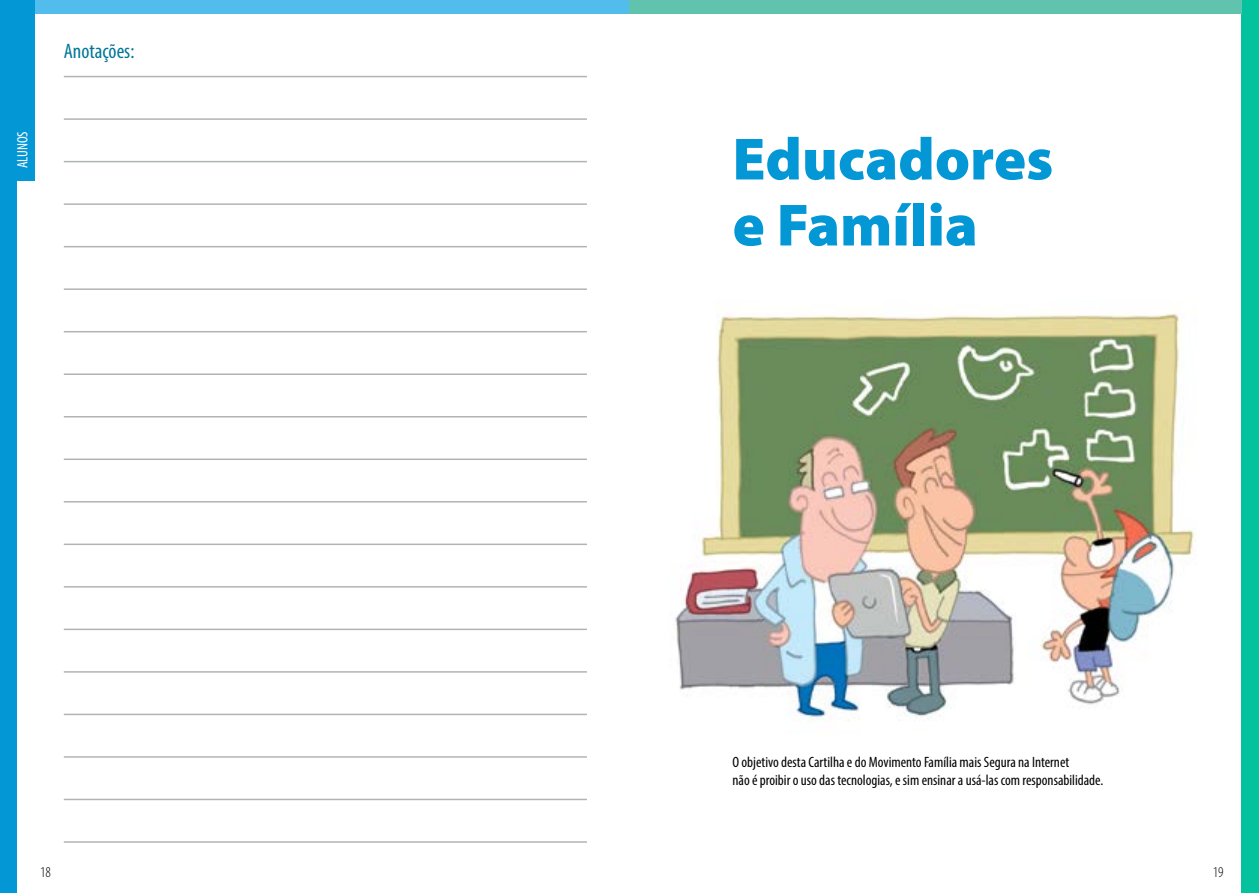
<style>
.page{position:relative;width:1259px;height:893px;background:#fff}
.page>*{position:absolute;margin:0;border:0;box-sizing:border-box;transform-origin:0 0}
.t1{font:900 60px/66px "Myriad Pro";color:#0397d6}
.t2{font:condensed 21px "Myriad Pro";color:#007697}
.t3{font:condensed 15px/18px "Myriad Pro";color:#000}
.t4{font:condensed 15px "Myriad Pro";color:#fff}
.t5{font:300 condensed 15px "Myriad Pro";color:#000}
</style>
<div class="page">
<div style="left:0;top:0;width:17px;height:893px;background:#0397d6"></div>
<div style="left:17px;top:0;width:18px;height:180px;background:#0397d6"></div>
<div style="left:35px;top:0;width:594px;height:13px;background:#52bdec"></div>
<div style="left:1242px;top:0;width:17px;height:893px;background:#03c29d"></div>
<div style="left:629px;top:0;width:613px;height:13px;background:#60c3ad"></div>
<hr style="left:64px;top:161px;width:523px;height:1px;background:#b1b4b6">
<hr style="left:64px;top:203px;width:523px;height:2px;background:#b1b4b6">
<hr style="left:64px;top:246px;width:523px;height:1px;background:#b1b4b6">
<hr style="left:64px;top:288px;width:523px;height:2px;background:#b1b4b6">
<hr style="left:64px;top:331px;width:523px;height:1px;background:#b1b4b6">
<hr style="left:64px;top:373px;width:523px;height:2px;background:#b1b4b6">
<hr style="left:64px;top:416px;width:523px;height:1px;background:#b1b4b6">
<hr style="left:64px;top:458px;width:523px;height:2px;background:#b1b4b6">
<hr style="left:64px;top:501px;width:523px;height:2px;background:#b1b4b6">
<hr style="left:64px;top:544px;width:523px;height:1px;background:#b1b4b6">
<hr style="left:64px;top:586px;width:523px;height:2px;background:#b1b4b6">
<hr style="left:64px;top:629px;width:523px;height:1px;background:#b1b4b6">
<hr style="left:64px;top:671px;width:523px;height:2px;background:#b1b4b6">
<hr style="left:64px;top:714px;width:523px;height:1px;background:#b1b4b6">
<hr style="left:64px;top:756px;width:523px;height:2px;background:#b1b4b6">
<hr style="left:64px;top:799px;width:523px;height:1px;background:#b1b4b6">
<hr style="left:64px;top:841px;width:523px;height:2px;background:#b1b4b6">
<hr style="left:64px;top:118px;width:523px;height:2px;background:#b1b4b6">
<hr style="left:64px;top:76px;width:523px;height:1px;background:#b1b4b6">
<img style="left:675px;top:312px;width:521px;height:409px">
<p class="t4" style="left:13px;top:168px;width:39px;rotate:-90deg">ALUNOS</p>
<h2 class="t2" style="left:64px;top:39px;width:72px">Anotações:</h2>
<p class="t5" style="left:40px;top:864px;width:12px">18</p>
<h1 class="t1" style="left:732px;top:127px;width:322px">Educadores e Família</h1>
<p class="t3" style="left:732px;top:753px;width:372px">O objetivo desta Cartilha e do Movimento Família mais Segura na Internet<br>não é proibir o uso das tecnologias, e sim ensinar a usá-las com responsabilidade.</p>
<p class="t5" style="left:1212px;top:864px;width:12px">19</p>
</div>
